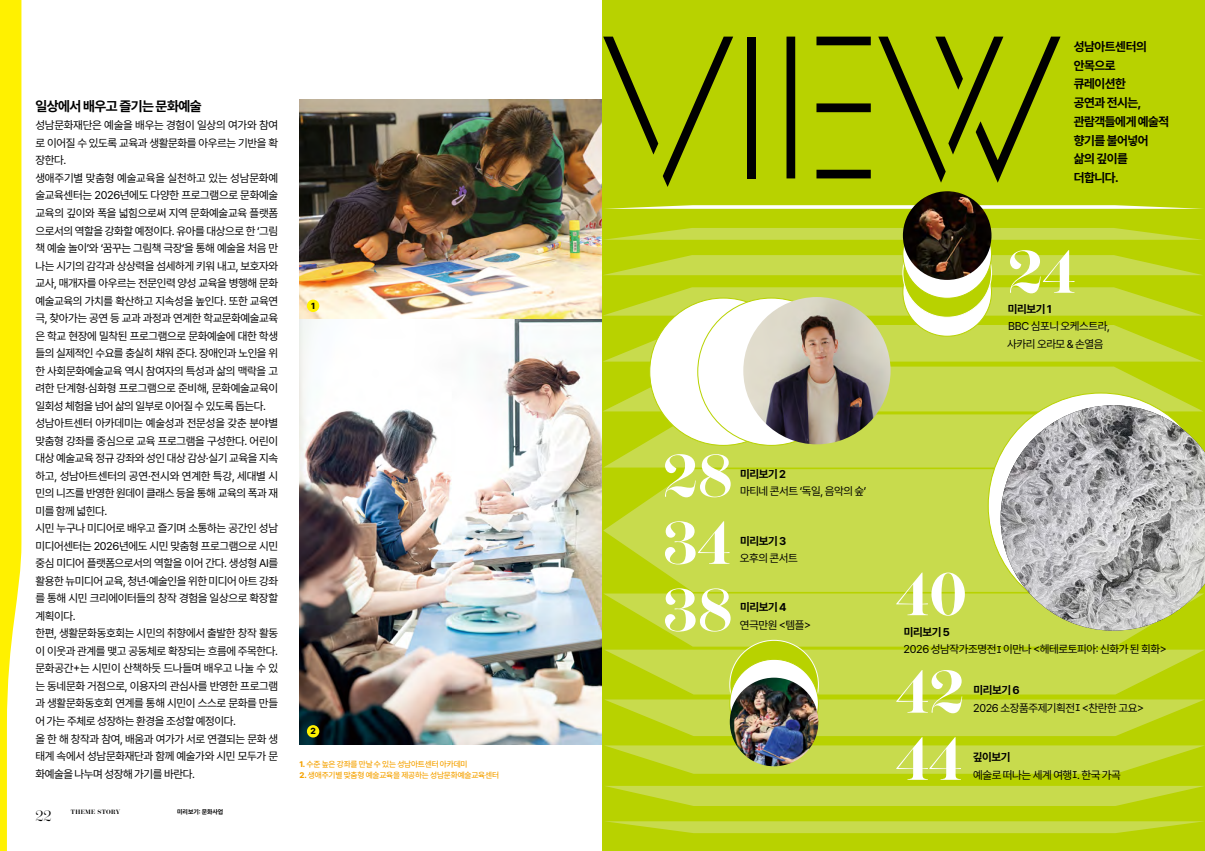
<style>
.page{position:relative;width:1205px;height:851px;background:#fff}
.page>*{position:absolute;margin:0;border:0;box-sizing:border-box;transform-origin:0 0}
._0_title_고딕{font:600 202.5px "F37 Glaser Stencil";color:#000}
._0_title_고딕-2{font:700 60px "Scotch Display";letter-spacing:-.005em;color:#fff}
._1_body_고딕{font:15px "Scotch Display";color:#000}
._1_body_고딕-2{font:700 13.75px "Pretendard JP";letter-spacing:-.035em;color:#000}
.전문{font:700 12.5px/18.8px "Pretendard JP";letter-spacing:-.035em;color:#000}
._1_body_고딕-3{font:11.25px/17.5px "Pretendard JP";letter-spacing:-.035em;color:#000;text-align:justify}
._1_body_고딕-4{font:700 11.25px "Pretendard JP";letter-spacing:-.035em;color:#000}
.캡션{font:800 8.75px "Pretendard JP";color:#000}
.캡션-2{font:500 8.12px "Pretendard JP";letter-spacing:-.02em;color:#f5a200}
._1_body_고딕-5{font:700 6.25px "Scotch Display";letter-spacing:.06em;color:#000}
._1_body_고딕-6{font:700 6.25px "Pretendard JP";color:#000}
.s1{font-weight:800}
.s2{font-family:"ABC Favorit Hangul";font-size:10px}
</style>
<div class="page">
<img style="left:299px;top:99px;width:303px;height:645px">
<div style="left:602px;top:0;width:603px;height:850px;background:#b8d200"></div>
<svg style="left:603px;top:469px;width:385px;height:122px;background:#c5d942"></svg>
<svg style="left:603px;top:325px;width:600px;height:142px"></svg>
<svg style="left:605px;top:287px;width:596px;height:28px"></svg>
<svg style="left:604px;top:255px;width:598px;height:20px"></svg>
<svg style="left:604px;top:228px;width:598px;height:12px"></svg>
<svg style="left:604px;top:205px;width:599px;height:4px;background:#edf3c0"></svg>
<svg style="left:603px;top:593px;width:602px;height:143px"></svg>
<svg style="left:605px;top:745px;width:600px;height:28px;background:#c5d940"></svg>
<svg style="left:605px;top:786px;width:599px;height:19px;background:#c5d942"></svg>
<svg style="left:605px;top:821px;width:599px;height:12px;background:#c5d940"></svg>
<div style="left:903px;top:247px;width:88px;height:89px;background:#fff;border-radius:50%"></div>
<div style="left:903px;top:228px;width:88px;height:89px;background:#b8d200;border-radius:50%"></div>
<div style="left:903px;top:209px;width:88px;height:89px;background:#fff;border-radius:50%"></div>
<img style="left:903px;top:191px;width:88px;height:89px;border-radius:44px">
<div style="left:650px;top:298px;width:147px;height:147px;background:#fff;border-radius:50%"></div>
<div style="left:698px;top:298px;width:147px;height:147px;background:#fff;border-radius:50%"></div>
<img style="left:743px;top:297px;width:147px;height:147px;border-radius:74px">
<svg style="left:988px;top:392px;width:215px;height:226px;background:#d5e476"></svg>
<div style="left:730px;top:640px;width:88px;height:88px;background:#b8d200;border-radius:50%"></div>
<div style="left:730px;top:659px;width:88px;height:88px;background:#fff;border-radius:50%"></div>
<img style="left:730px;top:677px;width:88px;height:89px;border-radius:44px">
<img style="left:1000px;top:405px;width:205px;height:225px">
<svg style="left:0;top:0;width:21px;height:850px"></svg>
<div style="left:307px;top:299px;width:12px;height:13px;background:#fff100;border-radius:50%"></div>
<div style="left:307px;top:725px;width:12px;height:12px;background:#fff100;border-radius:50%"></div>
<p class="_1_body_고딕-2" style="left:35px;top:96px;width:168px">일상에서 배우고 즐기는 문화예술</p>
<p class="_1_body_고딕-3" style="left:35px;top:116px;width:244px">성남문화재단은 예술을 배우는 경험이 일상의 여가와 참여 로 이어질 수 있도록 교육과 생활문화를 아우르는 기반을 확 장한다.</p>
<p class="_1_body_고딕-3" style="left:35px;top:169px;width:244px">생애주기별 맞춤형 예술교육을 실천하고 있는 성남문화예 술교육센터는 2026년에도 다양한 프로그램으로 문화예술 교육의 깊이와 폭을 넓힘으로써 지역 문화예술교육 플랫폼 으로서의 역할을 강화할 예정이다. 유아를 대상으로 한 ‘그림 책 예술 놀이’와 ‘꿈꾸는 그림책 극장’을 통해 예술을 처음 만 나는 시기의 감각과 상상력을 섬세하게 키워 내고, 보호자와 교사, 매개자를 아우르는 전문인력 양성 교육을 병행해 문화 예술교육의 가치를 확산하고 지속성을 높인다. 또한 교육연 극, 찾아가는 공연 등 교과 과정과 연계한 학교문화예술교육 은 학교 현장에 밀착된 프로그램으로 문화예술에 대한 학생 들의 실제적인 수요를 충실히 채워 준다. 장애인과 노인을 위 한 사회문화예술교육 역시 참여자의 특성과 삶의 맥락을 고 려한 단계형·심화형 프로그램으로 준비해, 문화예술교육이 일회성 체험을 넘어 삶의 일부로 이어질 수 있도록 돕는다.</p>
<p class="_1_body_고딕-3" style="left:35px;top:414px;width:244px">성남아트센터 아카데미는 예술성과 전문성을 갖춘 분야별 맞춤형 강좌를 중심으로 교육 프로그램을 구성한다. 어린이 대상 예술교육 정규 강좌와 성인 대상 감상·실기 교육을 지속 하고, 성남아트센터의 공연·전시와 연계한 특강, 세대별 시 민의 니즈를 반영한 원데이 클래스 등을 통해 교육의 폭과 재 미를 함께 넓힌다.</p>
<p class="_1_body_고딕-3" style="left:35px;top:519px;width:244px">시민 누구나 미디어로 배우고 즐기며 소통하는 공간인 성남 미디어센터는 2026년에도 시민 맞춤형 프로그램으로 시민 중심 미디어 플랫폼으로서의 역할을 이어 간다. 생성형 AI를 활용한 뉴미디어 교육, 청년·예술인을 위한 미디어 아트 강좌 를 통해 시민 크리에이터들의 창작 경험을 일상으로 확장할 계획이다.</p>
<p class="_1_body_고딕-3" style="left:35px;top:624px;width:244px">한편, 생활문화동호회는 시민의 취향에서 출발한 창작 활동 이 이웃과 관계를 맺고 공동체로 확장되는 흐름에 주목한다. 문화공간+는 시민이 산책하듯 드나들며 배우고 나눌 수 있 는 동네문화 거점으로, 이용자의 관심사를 반영한 프로그램 과 생활문화동호회 연계를 통해 시민이 스스로 문화를 만들 어 가는 주체로 성장하는 환경을 조성할 예정이다.</p>
<p class="_1_body_고딕-3" style="left:35px;top:729px;width:244px">올 한 해 창작과 참여, 배움과 여가가 서로 연결되는 문화 생 태계 속에서 성남문화재단과 함께 예술가와 시민 모두가 문 화예술을 나누며 성장해 가기를 바란다.</p>
<p class="_1_body_고딕" style="left:35px;top:807px;width:18px">22</p>
<p class="_1_body_고딕-5" style="left:71px;top:807px;width:51px">THEME STORY</p>
<p class="_1_body_고딕-6" style="left:177px;top:807px;width:48px">미리보기: 문화사업</p>
<p class="캡션" style="left:311px;top:299px;width:6px">1</p>
<p class="캡션" style="left:310px;top:724px;width:7px">2</p>
<p class="캡션-2" style="left:299px;top:758px;width:170px"><span class="s1">1.</span> 수준 높은 강좌를 만날 수 있는 성남아트센터 아카데미</p>
<p class="캡션-2" style="left:299px;top:769px;width:201px"><span class="s1">2.</span> 생애주기별 맞춤형 예술교육을 제공하는 성남문화예술교육센터</p>
<p class="_0_title_고딕" style="left:601px;top:-14px;width:462px">View</p>
<p class="전문" style="left:1074px;top:37px;width:74px">성남아트센터의 안목으로</p>
<p class="전문" style="left:1074px;top:74px;width:97px">큐레이션한<br>공연과 전시는, 관람객들에게 예술적 향기를 불어넣어</p>
<p class="전문" style="left:1074px;top:149px;width:56px">삶의 깊이를 더합니다.</p>
<p class="_0_title_고딕-2" style="left:1007px;top:237px;width:70px">24</p>
<p class="_1_body_고딕-4" style="left:1008px;top:300px;width:46px">미리보기 1</p>
<p class="_1_body_고딕-3" style="left:1008px;top:317px;width:103px">BBC 심포니 오케스트라,</p>
<p class="_1_body_고딕-3" style="left:1007px;top:334px;width:98px">사카리 오라모 &amp; 손열음</p>
<p class="_0_title_고딕-2" style="left:662px;top:441px;width:72px">28</p>
<p class="_1_body_고딕-4" style="left:740px;top:465px;width:47px">미리보기 2</p>
<p class="_1_body_고딕-3" style="left:740px;top:482px;width:128px">마티네 콘서트 ‘독일, 음악의 숲’</p>
<p class="_0_title_고딕-2" style="left:662px;top:508px;width:70px">34</p>
<p class="_1_body_고딕-4" style="left:740px;top:532px;width:48px">미리보기 3</p>
<p class="_1_body_고딕-3" style="left:740px;top:549px;width:60px">오후의 콘서트</p>
<h2 class="_0_title_고딕-2" style="left:662px;top:575px;width:72px">38</h2>
<p class="_1_body_고딕-4" style="left:740px;top:599px;width:48px">미리보기 4</p>
<p class="_1_body_고딕-3" style="left:740px;top:615px;width:73px">연극만원 &lt;템플&gt;</p>
<h2 class="_0_title_고딕-2" style="left:896px;top:560px;width:73px">40</h2>
<p class="_1_body_고딕-4" style="left:904px;top:623px;width:48px">미리보기 5</p>
<p class="_1_body_고딕-3" style="left:903px;top:640px;width:265px">2026 성남작가조명전 <span class="s2">Ⅰ</span> 이만나 &lt;헤테로토피아: 신화가 된 회화&gt;</p>
<h2 class="_0_title_고딕-2" style="left:896px;top:657px;width:70px">42</h2>
<p class="_0_title_고딕-2" style="left:896px;top:724px;width:68px">44</p>
<p class="_1_body_고딕-4" style="left:973px;top:682px;width:48px">미리보기 6</p>
<p class="_1_body_고딕-3" style="left:973px;top:698px;width:172px">2026 소장품주제기획전<span class="s2">Ⅰ</span> &lt;찬란한 고요&gt;</p>
<p class="_1_body_고딕-4" style="left:973px;top:748px;width:39px">깊이보기</p>
<p class="_1_body_고딕-3" style="left:973px;top:765px;width:149px">예술로 떠나는 세계 여행<span class="s2">Ⅰ</span>. 한국 가곡</p>
</div>
